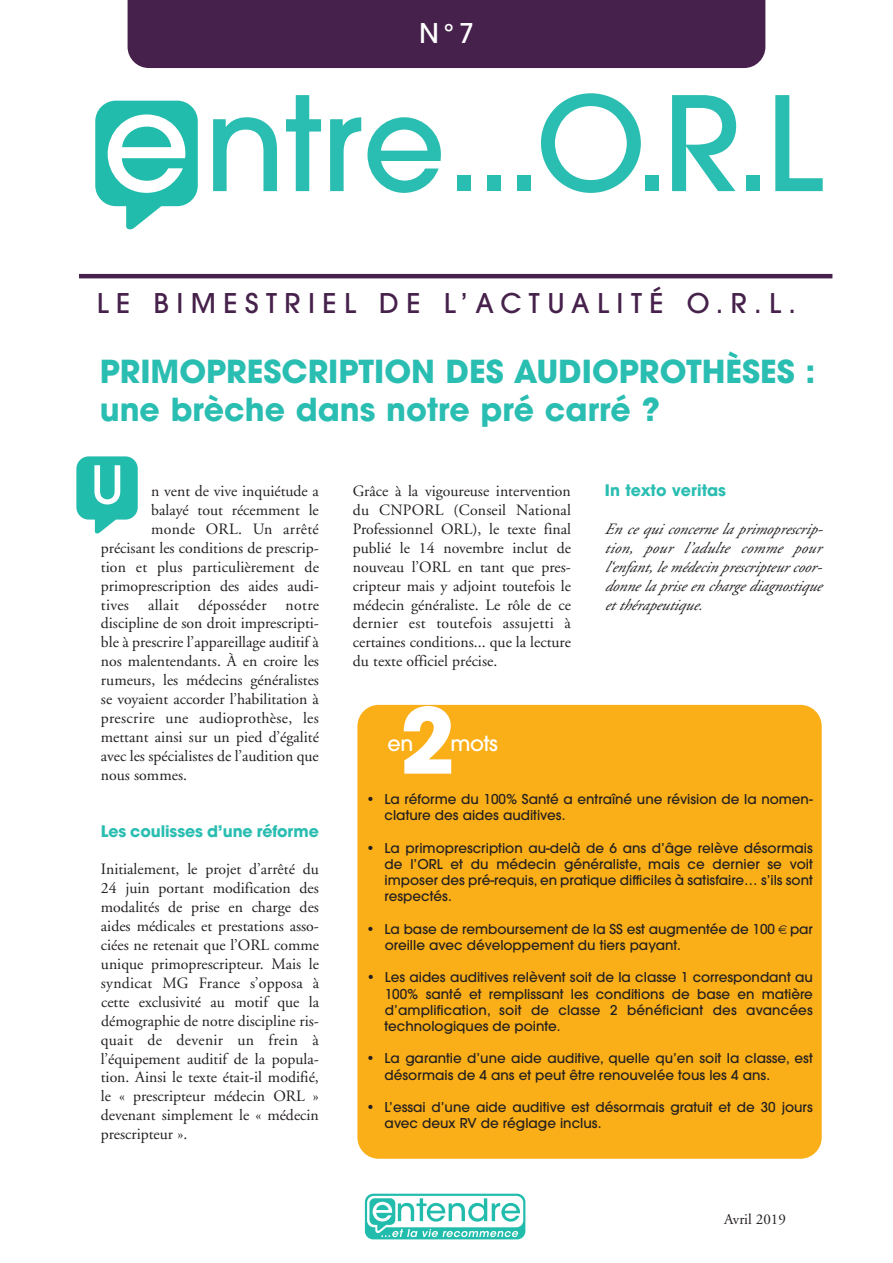
<style>
.page{position:relative;width:893px;height:1263px;background:#fff}
.page>*{position:absolute;margin:0;border:0;box-sizing:border-box;transform-origin:0 0}
.t1{font:500 129.75px "Avant Garde";color:#2abdb1}
.t2{font:700 89.85px "Avant Garde";color:#fff}
.t3{font:500 52.05px "Avant Garde";color:#fff}
.t4{font:700 31.5px/37.8px "Avant Garde";color:#2abdb1}
.t5{font:500 27px "Avant Garde";letter-spacing:.275em;color:#46214b}
.t6{font:500 27px "Avant Garde";color:#fff}
.t7{font:500 20.7px "Avant Garde";letter-spacing:-.015em;color:#fff}
.t8{font:15.75px/18.9px "Adobe Garamond";color:#231f20;text-align:justify}
.t9{font:italic 15.75px/18.9px "Adobe Garamond";color:#231f20;text-align:justify}
.t10{font:15.75px "Adobe Garamond";letter-spacing:.02em;color:#231f20}
.t11{font:700 15.75px "Avant Garde";letter-spacing:-.005em;color:#2abdb1}
.t12{font:15px "Adobe Garamond";color:#231f20}
.t13{font:500 13.5px/16.2px "Avant Garde";color:#231f20}
</style>
<div class="page">
<div style="left:128px;top:0;width:637px;height:68px;background:#46214b"></div>
<div style="left:357px;top:705px;width:465px;height:454px;background:#faaf18;border-radius:21px"></div>
<hr style="left:79px;top:274px;width:753px;height:4px;background:#46214b">
<svg style="left:365px;top:1194px;width:160px;height:45px"></svg>
<svg style="left:367px;top:1196px;width:156px;height:41px"></svg>
<svg style="left:95px;top:100px;width:103px;height:130px"></svg>
<svg style="left:76px;top:456px;width:61px;height:78px"></svg>
<h3 class="t6" style="left:419px;top:17px;width:56px">N°7</h3>
<h1 class="t1" style="left:205px;top:64px;width:620px">ntre...O.R.L</h1>
<h3 class="t5" style="left:97px;top:287px;width:701px">LE BIMESTRIEL DE L’ACTUALITÉ O.R.L.</h3>
<h3 class="t4" style="left:100px;top:353px;width:717px">PRIMOPRESCRIPTION DES AUDIOPROTHÈSES : une brèche dans notre pré carré ?</h3>
<h3 class="t3" style="left:91px;top:453px;width:35px">U</h3>
<p class="t8" style="left:151px;top:482px;width:169px">n vent de vive inquiétude a</p>
<p class="t8" style="left:151px;top:501px;width:169px">balayé tout récemment le</p>
<p class="t10" style="left:151px;top:520px;width:169px">monde ORL. Un arrêté</p>
<p class="t8" style="left:101px;top:539px;width:220px">précisant les conditions de prescrip-</p>
<p class="t8" style="left:101px;top:558px;width:220px">tion et plus particulièrement de</p>
<p class="t8" style="left:101px;top:577px;width:220px">primoprescription des aides audi-</p>
<p class="t10" style="left:101px;top:596px;width:220px">tives allait déposséder notre</p>
<p class="t8" style="left:101px;top:614px;width:220px">discipline de son droit imprescripti-</p>
<p class="t8" style="left:101px;top:633px;width:220px">ble à prescrire l’appareillage auditifà</p>
<p class="t8" style="left:101px;top:652px;width:220px">nos malentendants. À en croire les</p>
<p class="t8" style="left:101px;top:671px;width:220px">rumeurs, les médecins généralistes</p>
<p class="t8" style="left:101px;top:690px;width:220px">se voyaient accorder l’habilitation à</p>
<p class="t10" style="left:101px;top:709px;width:219px">prescrire une audioprothèse, les</p>
<p class="t8" style="left:101px;top:728px;width:220px">mettant ainsi sur un pied d’égalité</p>
<p class="t8" style="left:101px;top:747px;width:220px">avec les spécialistes de l’audition que</p>
<p class="t8" style="left:101px;top:766px;width:88px">nous sommes.</p>
<p class="t11" style="left:101px;top:821px;width:220px">Les coulisses d’une réforme</p>
<p class="t8" style="left:101px;top:860px;width:220px">Initialement, le projet d’arrêté du 24 juin portant modification des modalités de prise en charge des aides médicales et prestations asso&shy;ciées ne retenait que l’ORL comme unique primoprescripteur. Mais le syndicat MG France s’opposa à cette exclusivité au motif que la démographie de notre discipline ris&shy;quait de devenir un frein à l’équipement auditif de la popula&shy;tion. Ainsi le texte était-il modifié, le « prescripteur médecin ORL » devenant simplement le « médecin prescripteur ».</p>
<p class="t8" style="left:353px;top:482px;width:220px">Grâce à la vigoureuse intervention du CNPORL (Conseil National Professionnel ORL), le texte final publié le 14 novembre inclut de nouveau l’ORL en tant que pres&shy;cripteur mais y adjoint toutefois le médecin généraliste. Le rôle de ce dernier est toutefois assujetti à certaines conditions... que la lecture du texte officiel précise.</p>
<p class="t11" style="left:605px;top:480px;width:123px">In texto veritas</p>
<p class="t9" style="left:605px;top:520px;width:222px">En ce qui concerne la p rimop rescrip - tion, pour l ’adulte comme pour l ‘enfant, le médecin p rescrip teur coor&shy;donne la p rise en charge diagnostique et thérapeutique.</p>
<h2 class="t2" style="left:400px;top:682px;width:57px">2</h2>
<h3 class="t7" style="left:450px;top:731px;width:49px">mots</h3>
<h3 class="t7" style="left:387px;top:731px;width:27px">en</h3>
<p class="t13" style="left:385px;top:791px;width:430px;text-indent:-18px">• La réforme du 100% Santé a entraîné une révision de la nomen&shy;clature des aides auditives.</p>
<p class="t13" style="left:385px;top:840px;width:430px;text-align:justify;text-indent:-18px">• La primoprescription au-delà de 6 ans d’âge relève désormais de l’ORL et du médecin généraliste, mais ce dernier se voit imposer des pré-requis, en pratique difficiles à satisfaire… s’ils sont respectés.</p>
<p class="t13" style="left:385px;top:921px;width:430px;text-indent:-18px">• La base de remboursement de la SS est augmentée de 100 par oreille avec développement du tiers payant.</p>
<p class="t13" style="left:385px;top:969px;width:430px;text-align:justify;text-indent:-18px">• Les aides auditives relèvent soit de la classe 1 correspondant au 100% santé et remplissant les conditions de base en matière d’amplification, soit de classe 2 bénéficiant des avancées technologiques de pointe.</p>
<p class="t13" style="left:385px;top:1050px;width:430px;text-indent:-18px">• La garantie d’une aide auditive, quelle qu’en soit la classe, est désormais de 4 ans et peut être renouvelée tous les 4 ans.</p>
<p class="t13" style="left:385px;top:1099px;width:430px;text-indent:-18px">• L’essai d’une aide auditive est désormais gratuit et de 30 jours avec deux RV de réglage inclus.</p>
<p class="t12" style="left:724px;top:1211px;width:63px">Avril 2019</p>
</div>
